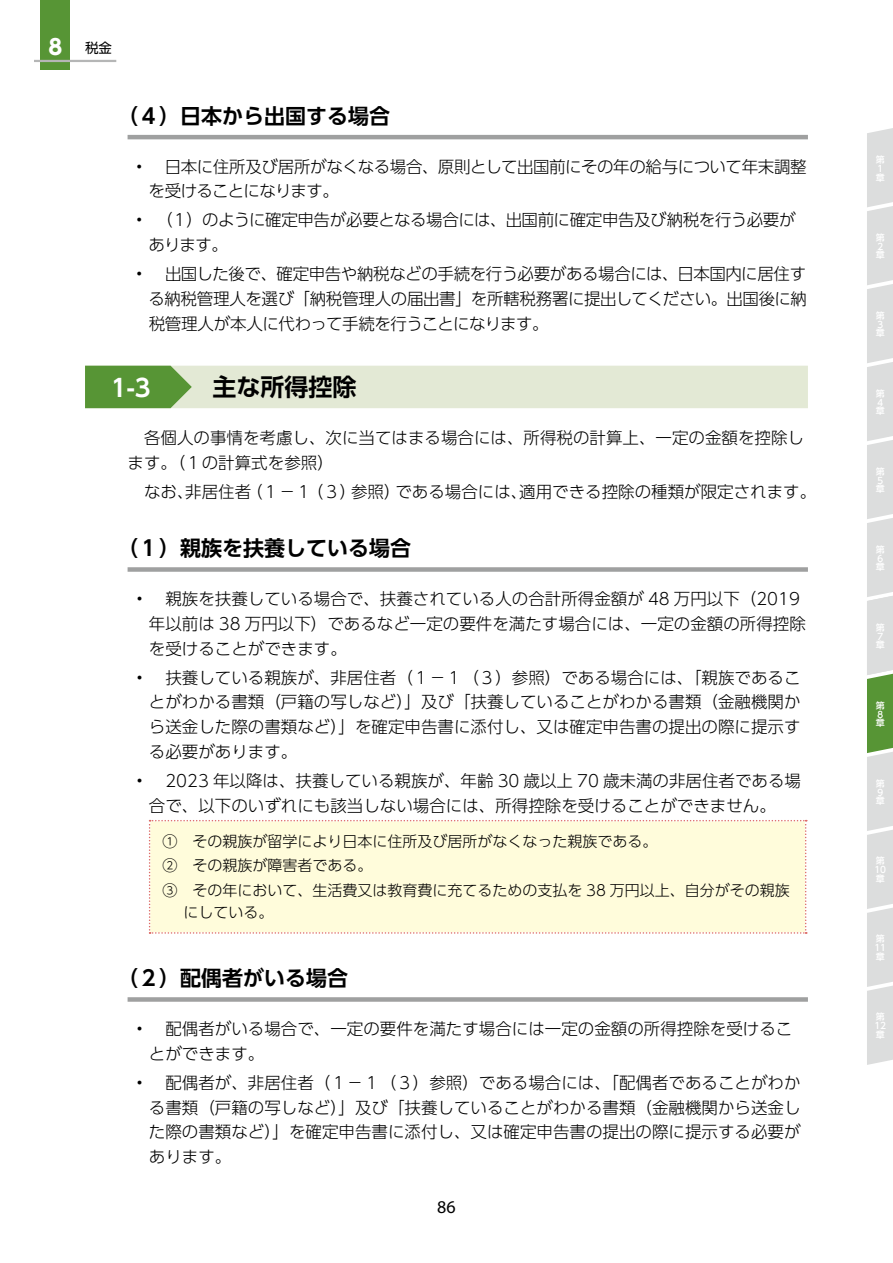
<style>
.page{position:relative;width:893px;height:1263px;background:#fff}
.page>*{position:absolute;margin:0;border:0;box-sizing:border-box;transform-origin:0 0}
.t1{font:700 24px "UD Shin Go Pro De";color:#000}
.t2{font:700 24px "UD Shin Go Pro De";color:#fff}
.t3{font:700 21px "UD Shin Go Pro De";color:#000}
.t4{font:18px "Myriad Pro";color:#000}
.t5{font:300 16.5px/24.8px "UD Shin Go Pro";color:#000}
.t6{font:300 16.5px/24.8px "UD Shin Go Pro";letter-spacing:-.03em;color:#000}
.t7{font:300 15px/24.6px "UD Shin Go Pro";color:#000}
.t8{font:13.5px "UD Shin Go Pro";color:#000}
.t9{font:500 9px/8.7px "UD Shin Go NT Pr 6 N";color:#fff}
.s1{font-weight:700;font-size:21px;color:#fff}
</style>
<div class="page">
<div style="left:40px;top:0;width:30px;height:70px;background:#579535"></div>
<hr style="left:34px;top:60px;width:82px;height:2px;background:#b5b6b6">
<svg style="left:867px;top:128px;width:26px;height:937px;background:#d3d8d1"></svg>
<hr style="left:128px;top:135px;width:680px;height:4px;background:#9fa0a0">
<div style="left:128px;top:567px;width:680px;height:5px;background:#9fa0a0"></div>
<div style="left:128px;top:997px;width:680px;height:5px;background:#9fa0a0"></div>
<svg style="left:85px;top:366px;width:723px;height:42px;background:#d0ddbf"></svg>
<div style="left:149px;top:820px;width:658px;height:114px;background:#fffcdb"></div>
<p class="t8" style="left:48px;top:37px;width:65px"><span class="s1">8</span> 税金</p>
<p class="t3" style="left:117px;top:99px;width:275px">（４）日本から出国する場合</p>
<p class="t6" style="left:149px;top:153px;width:660px;text-indent:-13px">• 　日本に住所及び居所がなくなる場合、原則として出国前にその年の給与について年末調整を受けることになります。</p>
<p class="t6" style="left:149px;top:207px;width:648px;text-indent:-13px">• 　（１）のように確定申告が必要となる場合には、出国前に確定申告及び納税を行う必要があります。</p>
<p class="t5" style="left:148px;top:261px;width:660px;text-align:justify;text-indent:-13px">• 　出国した後で、確定申告や納税などの手続を行う必要がある場合には、日本国内に居住する納税管理人を選び「納税管理人の届出書」を所轄税務署に提出してください。出国後に納税管理人が本人に代わって手続を行うことになります。</p>
<h1 class="t2" style="left:111px;top:368px;width:41px">1-3</h1>
<h1 class="t1" style="left:213px;top:367px;width:145px">主な所得控除</h1>
<p class="t5" style="left:128px;top:425px;width:678px;text-indent:16px">各個人の事情を考慮し、次に当てはまる場合には、所得税の計算上、一定の金額を控除します。（１の計算式を参照）</p>
<p class="t5" style="left:144px;top:478px;width:674px">なお、非居住者（１－１（３）参照）である場合には、適用できる控除の種類が限定されます。</p>
<p class="t3" style="left:117px;top:531px;width:296px">（１）親族を扶養している場合</p>
<p class="t5" style="left:149px;top:586px;width:659px;text-indent:-13px">• 　親族を扶養している場合で、扶養されている人の合計所得金額が 48 万円以下（2019年以前は 38 万円以下）であるなど一定の要件を満たす場合には、一定の金額の所得控除を受けることができます。</p>
<p class="t5" style="left:149px;top:664px;width:653px;text-align:justify;text-indent:-13px">• 　扶養している親族が、非居住者（１－１（３）参照）である場合には、「親族であることがわかる書類（戸籍の写しなど）」及び「扶養していることがわかる書類（金融機関から送金した際の書類など）」を確定申告書に添付し、又は確定申告書の提出の際に提示する必要があります。</p>
<p class="t5" style="left:149px;top:767px;width:654px;text-indent:-13px">• 　2023 年以降は、扶養している親族が、年齢 30 歳以上 70 歳未満の非居住者である場合で、以下のいずれにも該当しない場合には、所得控除を受けることができません。</p>
<p class="t7" style="left:162px;top:828px;width:629px">①　その親族が留学により日本に住所及び居所がなくなった親族である。<br>②　その親族が障害者である。<br>③　その年において、生活費又は教育費に充てるための支払を 38 万円以上、自分がその親族</p>
<p class="t7" style="left:184px;top:900px;width:92px">にしている。</p>
<p class="t3" style="left:117px;top:961px;width:233px">（２）配偶者がいる場合</p>
<p class="t5" style="left:149px;top:1016px;width:645px;text-indent:-13px">• 　配偶者がいる場合で、一定の要件を満たす場合には一定の金額の所得控除を受けることができます。</p>
<p class="t5" style="left:149px;top:1069px;width:653px;text-align:justify;text-indent:-13px">• 　配偶者が、非居住者（１－１（３）参照）である場合には、「配偶者であることがわかる書類（戸籍の写しなど）」及び「扶養していることがわかる書類（金融機関から送金した際の書類など）」を確定申告書に添付し、又は確定申告書の提出の際に提示する必要があります。</p>
<p class="t4" style="left:437px;top:1195px;width:20px">86</p>
<p class="t9" style="left:876px;top:155px;width:10px">第<br>１章</p>
<p class="t9" style="left:876px;top:233px;width:10px">第<br>２章</p>
<p class="t9" style="left:876px;top:311px;width:10px">第<br>３章</p>
<p class="t9" style="left:876px;top:389px;width:10px">第<br>４章</p>
<p class="t9" style="left:876px;top:467px;width:10px">第<br>５章</p>
<p class="t9" style="left:876px;top:545px;width:10px">第<br>６章</p>
<p class="t9" style="left:876px;top:623px;width:10px">第<br>７章</p>
<p class="t9" style="left:876px;top:701px;width:10px">第<br>８章</p>
<p class="t9" style="left:876px;top:779px;width:10px">第<br>９章</p>
<p class="t9" style="left:874px;top:856px;width:13px">第<br>10章</p>
<p class="t9" style="left:874px;top:934px;width:13px">第<br>11章</p>
<p class="t9" style="left:874px;top:1012px;width:13px">第<br>12章</p>
</div>
